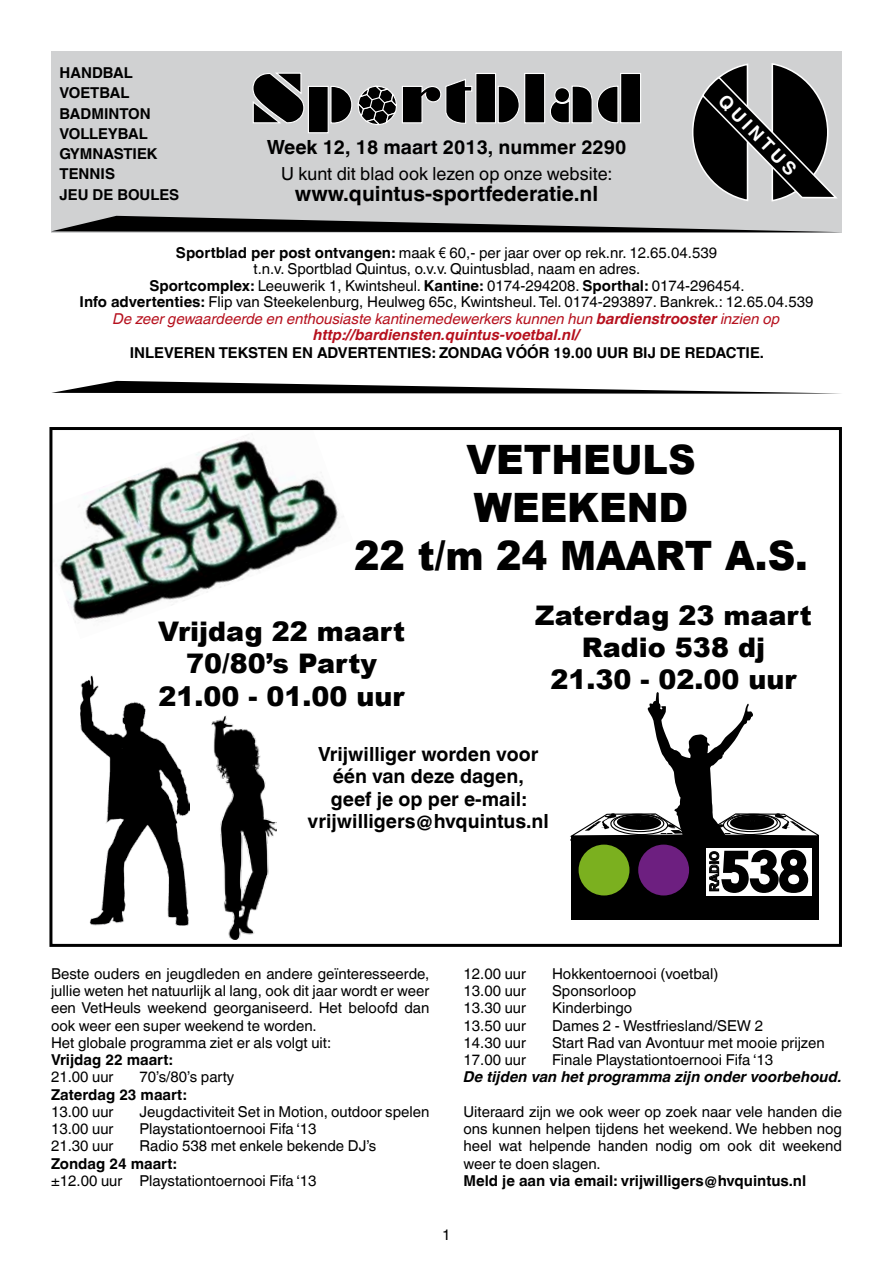
<style>
.page{position:relative;width:893px;height:1263px;background:#fff}
.page>*{position:absolute;margin:0;border:0;box-sizing:border-box;transform-origin:0 0}
.t1{font:900 40.5px/48px "Arial";color:#000;text-align:center;scale:.94 1}
.t2{font:900 27px/32.4px "Arial";color:#000;text-align:center}
.t3{font:700 21px "Helvetica World";color:#000}
.t4{font:700 19.5px/22.5px "Helvetica World";color:#000;text-align:center}
.t5{font:18px "Helvetica World";color:#000}
.t6{font:700 18px "Helvetica World";color:#fff}
.t7{font:15px/17.2px "Helvetica World";color:#000;text-align:center}
.t8{font:700 15px/20.2px "Helvetica World";color:#000}
.t9{font:italic 700 15px "Helvetica World";color:#000}
.t10{font:700 12.6px "Arial";color:#000}
.s1{font-weight:700}
.s2{font-family:"Arial Narrow"}
.s3{font-style:italic;color:#b6101d}
.s4{font-weight:700;font-style:italic;color:#b6101d}
</style>
<div class="page">
<div style="left:51px;top:51px;width:791px;height:181px;background:#d0d1d2"></div>
<svg style="left:692px;top:63px;width:145px;height:139px"></svg>
<svg style="left:51px;top:216px;width:791px;height:17px"></svg>
<div style="left:525px;top:73px;width:20px;height:50px;background:#000"></div>
<div style="left:524px;top:73px;width:21px;height:50px;border:1px solid #fff"></div>
<svg style="left:550px;top:73px;width:91px;height:51px"></svg>
<svg style="left:252px;top:72px;width:268px;height:62px"></svg>
<svg style="left:51px;top:381px;width:790px;height:13px"></svg>
<img style="left:53px;top:435px;width:287px;height:186px">
<div style="left:49px;top:427px;width:793px;height:520px;border:3px solid #000"></div>
<img style="left:81px;top:676px;width:109px;height:249px">
<img style="left:211px;top:715px;width:65px;height:224px">
<div style="left:571px;top:837px;width:248px;height:82px;background:#000"></div>
<svg style="left:570px;top:692px;width:249px;height:204px"></svg>
<div style="left:579px;top:845px;width:50px;height:50px;background:#7bb01f;border-radius:50%"></div>
<div style="left:638px;top:845px;width:51px;height:50px;background:#6d1f80;border-radius:50%"></div>
<p class="t8" style="left:60px;top:63px;width:120px">handbal voetbal badminton volleybal gymnasti ek tennis<br>jeu de boules</p>
<h3 class="t4" style="left:267px;top:136px;width:361px">Week 12, 18 maart 2013, nummer 2290</h3>
<p class="t5" style="left:281px;top:163px;width:333px">U kunt dit blad ook lezen op onze website:</p>
<h3 class="t3" style="left:295px;top:181px;width:305px">www.quintus-sportfederatie.nl</h3>
<p class="t6" style="left:729px;top:90px;width:105px;rotate:46deg">QUINTUS</p>
<p class="t7" style="left:80px;top:244px;width:735px;line-height:16.5px"><span class="s1">Sportblad per post ontvangen:</span> maak <span class="s2">€</span> 60,- per jaar over op rek.nr. 12.65.04.539<br>t.n.v. Sportblad Quintus, o.v.v. Quintusblad, naam en adres.<br><span class="s1">Sportcomplex:</span> Leeuwerik 1, Kwintsheul. <span class="s1">Kantine:</span> 0174-294208. <span class="s1">Sporthal:</span> 0174-296454.<br><span class="s1">Info advertenties:</span> Flip van Steekelenburg, Heulweg 65c, Kwintsheul. Tel. 0174-293897. Bankrek.: 12.65.04.539<br><span class="s3">De zeer gewaardeerde en enthousiaste kantinemedewerkers kunnen hun</span> <span class="s4">bardienstrooster</span> <span class="s3">inzien op </span><span class="s4">http://bardiensten.quintus-voetbal.nl/</span></p>
<p class="t8" style="left:130px;top:343px;width:119px">Inleveren tekst</p>
<p class="t8" style="left:267px;top:343px;width:498px">en en advertenti es: zondag vóór 19.00 uu r bij de redacti e.</p>
<h1 class="t1" style="left:354px;top:435px;width:484px">Vetheuls<br>Weekend<br>22 t/m 24 maart a.s.</h1>
<h2 class="t2" style="left:158px;top:615px;width:249px">Vrijdag 22 maart<br>70/80’s Party<br>21.00 - 01.00 uur</h2>
<h2 class="t2" style="left:535px;top:599px;width:278px">Zaterdag 23 maart<br>Radio 538 dj<br>21.30 - 02.00 uur</h2>
<h3 class="t4" style="left:308px;top:743px;width:243px">Vrijwilliger worden voor één van deze dagen,<br>geef je op per e-mail: vrijwilligers@hvquintus.nl</h3>
<p class="t10" style="left:707px;top:892px;width:42px;rotate:-90deg">RADIO</p>
<p class="t7" style="left:51px;top:965px;width:380px;text-align:left">Beste ouders en jeugdleden en andere geïnteresseerde, jullie weten het natuurlijk al lang, ook dit jaar wordt er weer een VetHeuls weekend georganiseerd. Het beloofd dan ook weer een super weekend te worden.<br>Het globale programma ziet er als volgt uit:</p>
<p class="t8" style="left:51px;top:1050px;width:123px">Vrijdag 22 maart:</p>
<p class="t7" style="left:51px;top:1068px;width:64px">21.00 uur</p>
<p class="t7" style="left:140px;top:1068px;width:96px">70’s/80’s party</p>
<p class="t8" style="left:51px;top:1084px;width:137px">Zaterdag 23 maart:</p>
<p class="t7" style="left:51px;top:1103px;width:64px">13.00 uur</p>
<p class="t7" style="left:140px;top:1103px;width:291px">Jeugdactiviteit Set in Motion, outdoor spelen</p>
<p class="t7" style="left:51px;top:1120px;width:64px">13.00 uur</p>
<p class="t7" style="left:140px;top:1120px;width:178px">Playstationtoernooi Fifa ‘13</p>
<p class="t7" style="left:51px;top:1137px;width:64px">21.30 uur</p>
<p class="t7" style="left:140px;top:1137px;width:238px">Radio 538 met enkele bekende DJ’s</p>
<p class="t8" style="left:51px;top:1153px;width:127px">Zondag 24 maart:</p>
<p class="t7" style="left:51px;top:1172px;width:267px">±12.00 uur Playstationtoernooi Fifa ‘13</p>
<p class="t7" style="left:442px;top:1226px;width:10px">1</p>
<p class="t7" style="left:463px;top:965px;width:64px">12.00 uur</p>
<p class="t7" style="left:552px;top:965px;width:168px">Hokkentoernooi (voetbal)</p>
<p class="t7" style="left:463px;top:982px;width:64px">13.00 uur</p>
<p class="t7" style="left:552px;top:982px;width:86px">Sponsorloop</p>
<p class="t7" style="left:463px;top:999px;width:64px">13.30 uur</p>
<p class="t7" style="left:552px;top:999px;width:82px">Kinderbingo</p>
<p class="t7" style="left:463px;top:1017px;width:64px">13.50 uur</p>
<p class="t7" style="left:552px;top:1017px;width:213px">Dames 2 - Westfriesland/SEW 2</p>
<p class="t7" style="left:463px;top:1034px;width:64px">14.30 uur</p>
<p class="t7" style="left:552px;top:1034px;width:274px">Start Rad van Avontuur met mooie prijzen</p>
<p class="t7" style="left:463px;top:1051px;width:64px">17.00 uur</p>
<p class="t7" style="left:552px;top:1051px;width:223px">Finale Playstationtoernooi Fifa ‘13</p>
<p class="t9" style="left:463px;top:1068px;width:380px">De tijden van het programma zijn onder voorbehoud.</p>
<p class="t7" style="left:463px;top:1103px;width:380px;text-align:justify">Uiteraard zijn we ook weer op zoek naar vele handen die ons kunnen helpen tijdens het weekend. We hebben nog heel wat helpende handen nodig om ook dit weekend weer te doen slagen.</p>
<p class="t8" style="left:463px;top:1170px;width:344px">Meld je aan via email: vrijwilligers@hvquintus.nl</p>
</div>
